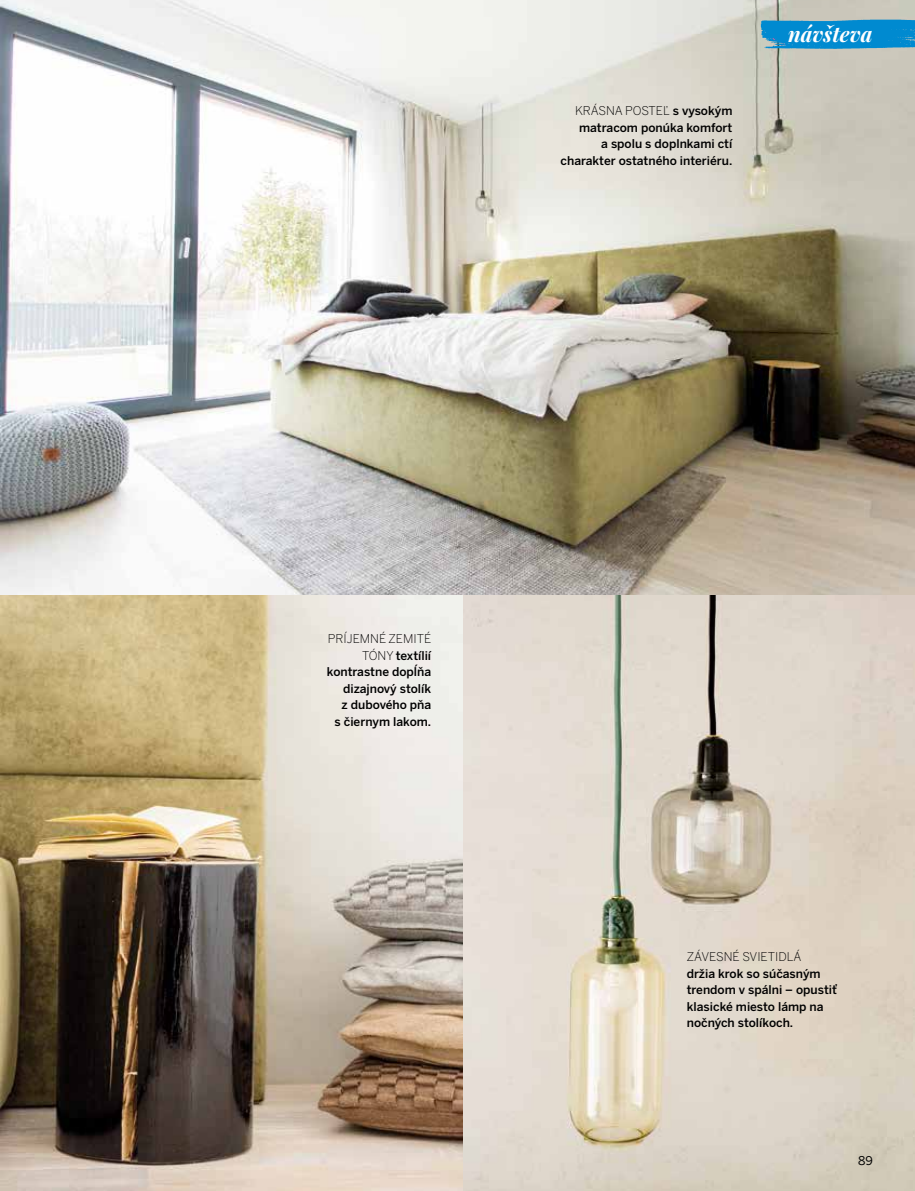
<style>
.page{position:relative;width:915px;height:1191px;background:#fff}
.page>*{position:absolute;margin:0;border:0;box-sizing:border-box;transform-origin:0 0}
.t1{font:italic 700 21px "Playfair Display";color:#fff}
.t2{font:500 12px/16.5px "Benton Sans";color:#000;text-align:right}
.t3{font:300 12px "Benton Sans";color:#000}
.t4{font:12px "Benton Sans";color:#000}
.s1{font-weight:300}
</style>
<div class="page">
<img style="left:0;top:0;width:914px;height:1191px">
<svg style="left:760px;top:20px;width:154px;height:29px"></svg>
<p class="t3" style="left:575px;top:104px;width:17px">KRÁSNA</p>
<p class="t3" style="left:625px;top:104px;width:9px">POST</p>
<p class="t2" style="left:560px;top:103px;width:173px"><span class="s1">EĽ</span> s vysokým<br>matracom ponúka komfort<br>a spolu s doplnkami ctí charakter ostatného interiéru.</p>
<h1 class="t1" style="left:787px;top:20px;width:86px">návšteva</h1>
<p class="t3" style="left:328px;top:632px;width:42px">PRÍJ EMNÉ</p>
<p class="t3" style="left:388px;top:632px;width:23px">ZEMITÉ</p>
<p class="t3" style="left:362px;top:648px;width:9px">TÓN</p>
<p class="t2" style="left:327px;top:647px;width:106px"><span class="s1">Y</span> textílií kontrastne dopĺňa dizajnový stolík<br>z dubového pňa<br>s čiernym lakom.</p>
<p class="t3" style="left:686px;top:949px;width:38px">ZÁV ESNÉ</p>
<p class="t3" style="left:742px;top:949px;width:59px">SVI ETI DLÁ</p>
<p class="t2" style="left:686px;top:965px;width:152px;text-align:left">držia krok so súčasným trendom v spálni – opustiť klasické miesto lámp na nočných stolíkoch.</p>
<p class="t4" style="left:857px;top:1153px;width:16px">89</p>
</div>
